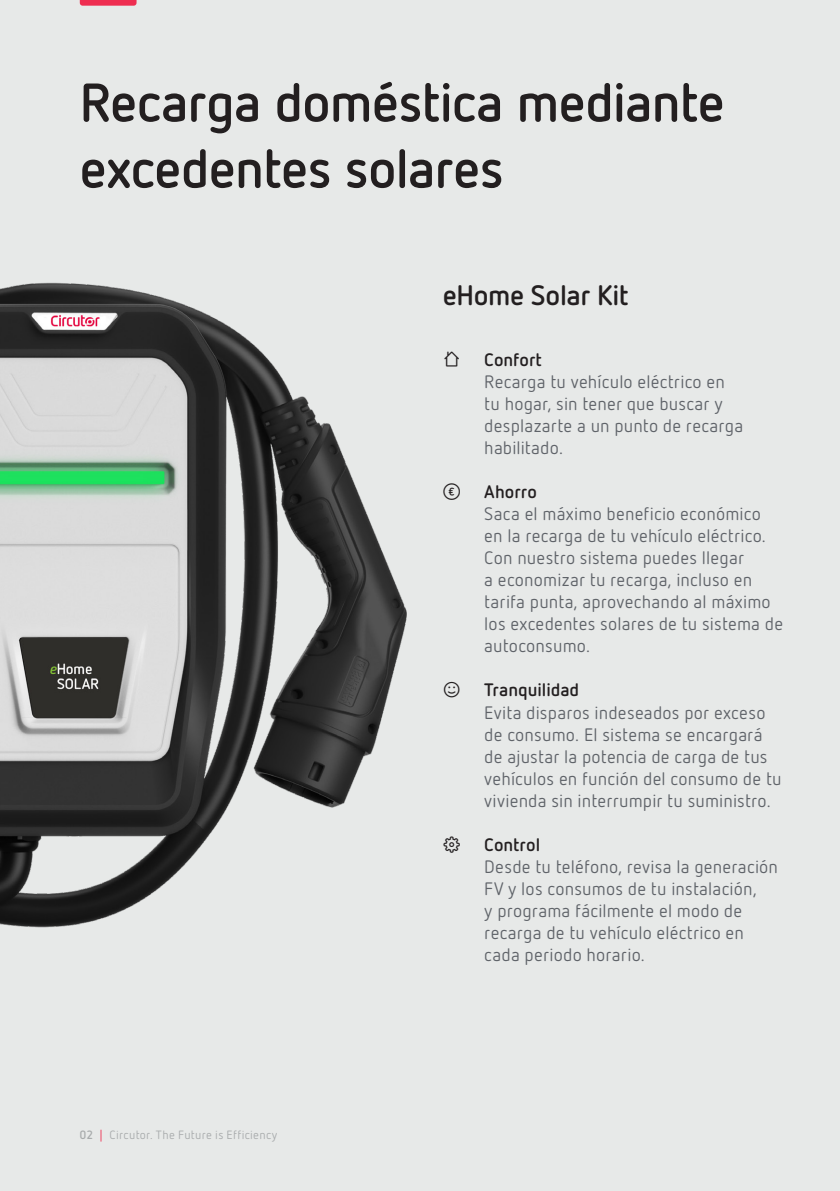
<style>
.page{position:relative;width:840px;height:1191px;background:#fff}
.page>*{position:absolute;margin:0;border:0;box-sizing:border-box;transform-origin:0 0}
.t1{font:700 54px "Netto Pro";letter-spacing:-.02em;color:#231f20}
.H4_2{font:700 28px "Netto Pro";letter-spacing:-.015em;color:#231f20}
.t2{font:18px/22px "Netto Pro";letter-spacing:.01em;color:#5f6369}
.t3{font:700 18px "Netto Pro";color:#231f20}
.t4{font:12px "Netto Pro";letter-spacing:.03em;color:#a8abac}
.s1{font-weight:700}
.s2{color:#ee2d50}
</style>
<div class="page">
<div style="left:0;top:0;width:839px;height:1191px;background:#e7e9e8"></div>
<img style="left:0;top:282px;width:407px;height:646px">
<svg style="left:80px;top:0;width:56px;height:6px"></svg>
<h3 class="t1" style="left:79px;top:66px;width:646px">Recarga doméstica mediante</h3>
<h3 class="t1" style="left:79px;top:132px;width:426px">excedentes solares</h3>
<p class="H4_2" style="left:442px;top:277px;width:187px">eHome Solar Kit</p>
<p class="t4" style="left:79px;top:1127px;width:199px"><span class="s1">02</span> <span class="s2">|</span> Circutor. The Future is Efficiency</p>
<h5 class="t3" style="left:484px;top:347px;width:59px">Confort</h5>
<p class="t2" style="left:484px;top:370px;width:260px">Recarga tu vehículo eléctrico en tu hogar, sin tener que buscar y desplazarte a un punto de recarga habilitado.</p>
<h5 class="t3" style="left:484px;top:479px;width:54px">Ahorro</h5>
<p class="t2" style="left:484px;top:502px;width:300px">Saca el máximo beneficio económico en la recarga de tu vehículo eléctrico.<br>Con nuestro sistema puedes llegar<br>a economizar tu recarga, incluso en tarifa punta, aprovechando al máximo los excedentes solares de tu sistema de autoconsumo.</p>
<h5 class="t3" style="left:484px;top:678px;width:96px">Tranquilidad</h5>
<p class="t2" style="left:484px;top:700px;width:299px">Evita disparos indeseados por exceso de consumo. El sistema se encargará de ajustar la potencia de carga de tus vehículos en función del consumo de tu vivienda sin interrumpir tu suministro.</p>
<h5 class="t3" style="left:484px;top:832px;width:57px">Control</h5>
<p class="t2" style="left:484px;top:855px;width:295px">Desde tu teléfono, revisa la generación FV y los consumos de tu instalación,<br>y programa fácilmente el modo de recarga de tu vehículo eléctrico en cada periodo horario.</p>
</div>
